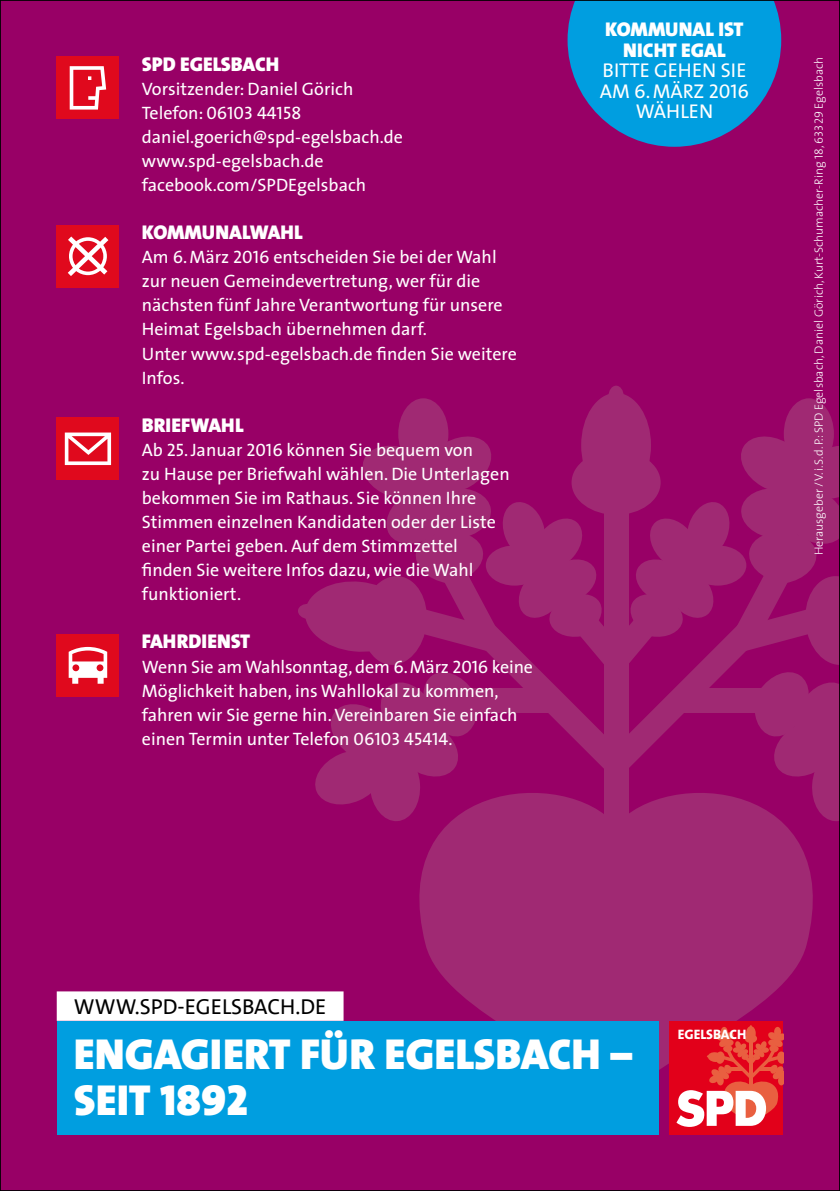
<style>
.page{position:relative;width:840px;height:1191px;background:#fff}
.page>*{position:absolute;margin:0;border:0;box-sizing:border-box;transform-origin:0 0}
.t1{font:900 43.6px/46px "The Sans";color:#fff}
.t2{font:21.8px "SPD The Sans Versal";color:#000}
.t3{font:900 20px/20.6px "The Sans";color:#fff;text-align:center}
.t4{font:20px "The Sans";color:#fff}
.t5{font:18px/24px "The Sans";color:#fff}
.t6{font:18px "The Sans Caps";color:#fff}
.t7{font:800 13.8px "The Sans";color:#fff}
.t8{font:300 12px "The Sans";color:#fff}
.s1{font-family:"The Sans"}
.s2{font-family:"The Sans Caps"}
.s3{font-family:"The Sans Light Caps";font-weight:400}
.s4{font-family:"The Sans Black Caps";font-weight:400}
</style>
<div class="page">
<div style="left:0;top:0;width:839px;height:1191px;background:#980066"></div>
<svg style="left:628px;top:822px;width:185px;height:289px;fill:#a02973"></svg>
<svg style="left:419px;top:822px;width:184px;height:198px;background:#9f2571"></svg>
<div style="left:783px;top:398px;width:50px;height:71px;background:#a02973;border-radius:50%"></div>
<div style="left:608px;top:386px;width:15px;height:20px;background:#a02973;border-radius:50%"></div>
<div style="left:581px;top:393px;width:69px;height:104px;background:#a02973;border-radius:50%"></div>
<div style="left:398px;top:398px;width:50px;height:71px;background:#a02973;border-radius:50%"></div>
<svg style="left:298px;top:433px;width:539px;height:389px"></svg>
<div style="left:603px;top:502px;width:25px;height:590px;background:#a02973"></div>
<svg style="left:567px;top:2px;width:213px;height:145px"></svg>
<div style="left:57px;top:417px;width:62px;height:63px;background:#e0091d"></div>
<svg style="left:65px;top:432px;width:46px;height:33px"></svg>
<div style="left:57px;top:57px;width:62px;height:62px;background:#e0091d"></div>
<svg style="left:70px;top:66px;width:36px;height:44px"></svg>
<div style="left:57px;top:225px;width:62px;height:62px;background:#e0091d"></div>
<svg style="left:68px;top:236px;width:40px;height:40px"></svg>
<div style="left:57px;top:991px;width:286px;height:29px;background:#fff"></div>
<div style="left:57px;top:1020px;width:601px;height:114px;background:#009ee0"></div>
<div style="left:669px;top:1020px;width:113px;height:114px;background:#e2001a"></div>
<svg style="left:676px;top:1025px;width:107px;height:102px"></svg>
<div style="left:57px;top:634px;width:62px;height:62px;background:#e0091d"></div>
<svg style="left:69px;top:647px;width:38px;height:36px"></svg>
<p class="t3" style="left:142px;top:54px;width:139px">SPD EGELSBACH</p>
<p class="t5" style="left:142px;top:76px;width:213px">Vorsitzender: Daniel Görich</p>
<p class="t6" style="left:142px;top:98px;width:161px"><span class="s1">Telefon:</span> 06103 44158</p>
<p class="t5" style="left:142px;top:124px;width:262px">daniel.goerich@spd-egelsbach.de www.spd-egelsbach.de facebook.com/SPDEgelsbach</p>
<p class="t3" style="left:142px;top:222px;width:162px">KOMMUNALWAHL</p>
<p class="t5" style="left:142px;top:245px;width:376px">Am <span class="s2">6</span>.März <span class="s2">2016</span> entscheiden Sie bei der Wahl zur neuen Gemeindevertretung, wer für die nächsten fünf Jahre Verantwortung für unsere Heimat Egelsbach übernehmen darf.<br>Unter www.spd-egelsbach.de finden Sie weitere Infos.</p>
<p class="t3" style="left:142px;top:414px;width:103px">BRIEFWAHL</p>
<p class="t5" style="left:142px;top:437px;width:369px">Ab <span class="s2">25</span>.Januar <span class="s2">2016</span> können Sie bequem von<br>zu Hause per Briefwahl wählen. Die Unterlagen bekommen Sie im Rathaus. Sie können Ihre Stimmen einzelnen Kandidaten oder der Liste einer Partei geben. Auf dem Stimmzettel finden Sie weitere Infos dazu, wie die Wahl funktioniert.</p>
<p class="t3" style="left:142px;top:631px;width:110px">FAHRDI ENST</p>
<p class="t5" style="left:142px;top:654px;width:392px">Wenn Sie am Wahlsonntag, dem <span class="s2">6</span>.März <span class="s2">2016</span> keine Möglichkeit haben, ins Wahllokal zu kommen, fahren wir Sie gerne hin. Vereinbaren Sie einfach einen Termin unter Telefon <span class="s2">06103 45414</span>.</p>
<p class="t3" style="left:605px;top:19px;width:140px">KOMMUNAL IST<br>NICHT EGAL</p>
<p class="t4" style="left:602px;top:54px;width:21px">Bitte</p>
<p class="t4" style="left:653px;top:54px;width:13px">gehen</p>
<p class="t4" style="left:720px;top:54px;width:18px">Sie</p>
<p class="t4" style="left:599px;top:74px;width:151px">am <span class="s2">6</span>.März <span class="s2">2016</span></p>
<p class="t4" style="left:635px;top:95px;width:43px">wählen</p>
<p class="t8" style="left:808px;top:555px;width:500px;rotate:-90deg">Herausgeber /V.i.S.d.P.: SPD Egelsbach, Daniel Görich, Kurt-Schumacher-Ring <span class="s3">18</span>, <span class="s3">63329</span> Egelsbach</p>
<p class="t2" style="left:74px;top:992px;width:254px">WWW.SPD-EGELSBACH.DE</p>
<h1 class="t1" style="left:74px;top:1030px;width:559px">ENGAGIERT FÜR EGELSBACH –<br>SEIT <span class="s4">1892</span></h1>
<p class="t7" style="left:677px;top:1022px;width:70px">EGELSBACH</p>
</div>
